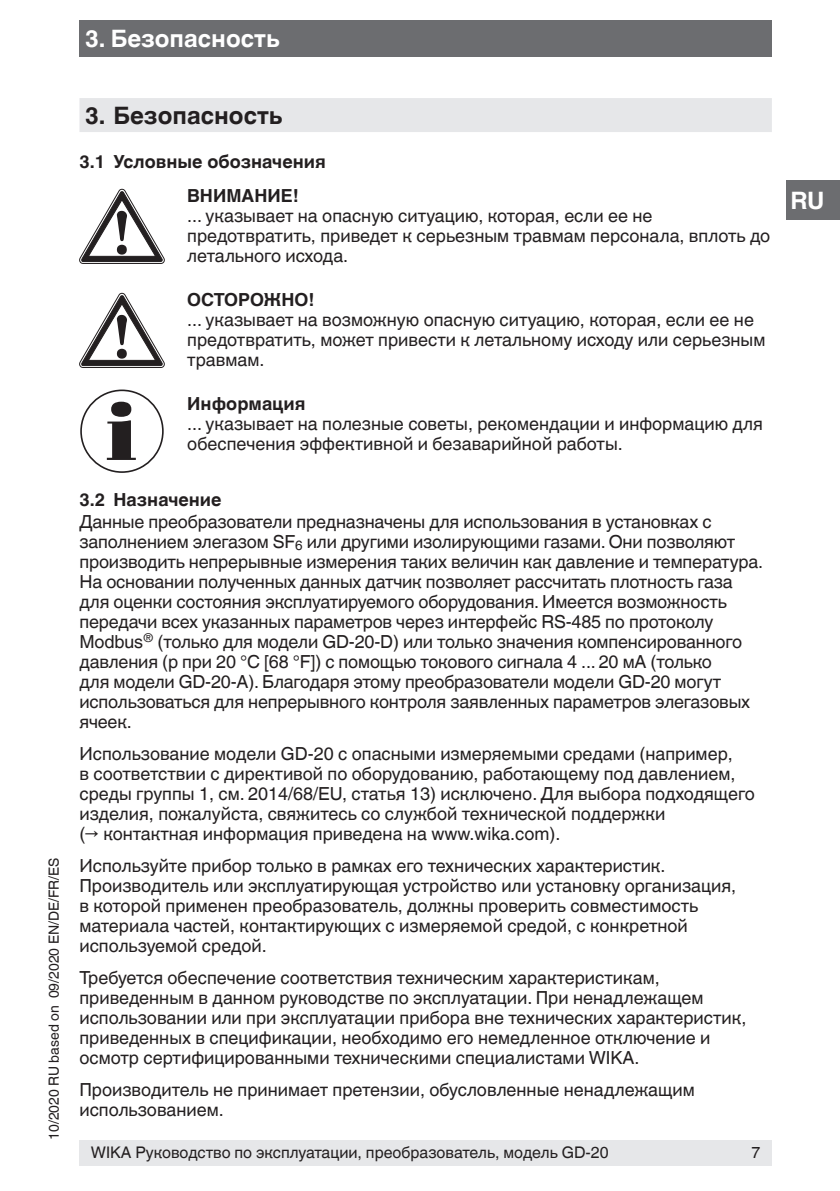
<style>
.page{position:relative;width:840px;height:1191px;background:#fff}
.page>*{position:absolute;margin:0;border:0;box-sizing:border-box;transform-origin:0 0}
.t1{font:700 24px "Helvetica World";color:#fff}
.t2{font:700 24px "Helvetica World";color:#231f20}
.t3{font:18px/20px "Helvetica World";color:#231f20}
.t4{font:700 18px/34px "Helvetica World";color:#231f20}
.t5{font:16px "Helvetica World";color:#231f20}
.t6{font:14px "Helvetica World";color:#231f20}
</style>
<div class="page">
<div style="left:79px;top:1140px;width:692px;height:25px;background:#e6e7e9"></div>
<div style="left:785px;top:180px;width:54px;height:40px;background:#6c6d70"></div>
<div style="left:79px;top:20px;width:692px;height:37px;background:#6c6d70"></div>
<div style="left:79px;top:98px;width:692px;height:34px;background:#e6e7e9"></div>
<svg style="left:79px;top:189px;width:85px;height:75px"></svg>
<svg style="left:79px;top:293px;width:85px;height:75px"></svg>
<svg style="left:107px;top:402px;width:29px;height:58px"></svg>
<div style="left:80px;top:389px;width:84px;height:84px;border:2px solid #231f20;border-radius:50%"></div>
<h1 class="t1" style="left:85px;top:25px;width:196px">3. Безопасность</h1>
<p class="t6" style="left:46px;top:1140px;width:284px;rotate:-90deg">10/2020 RU based on 09/2020 EN/DE/FR/ES</p>
<h1 class="t2" style="left:85px;top:101px;width:199px">3. Безопасность</h1>
<p class="t4" style="left:187px;top:144px;width:140px;text-indent:-108px">3.1 Условные обозначения<br>ВНИМАНИЕ!</p>
<p class="t3" style="left:187px;top:205px;width:584px">... указывает на опасную ситуацию, которая, если ее не предотвратить, приведет к серьезным травмам персонала, вплоть до летального исхода.</p>
<p class="t4" style="left:187px;top:282px;width:129px">ОСТОРОЖНО!</p>
<p class="t3" style="left:187px;top:309px;width:579px">... указывает на возможную опасную ситуацию, которая, если ее не предотвратить, может привести к летальному исходу или серьезным травмам.</p>
<p class="t4" style="left:187px;top:386px;width:120px">Информация</p>
<p class="t3" style="left:187px;top:413px;width:577px">... указывает на полезные советы, рекомендации и информацию для обеспечения эффективной и безаварийной работы.</p>
<p class="t4" style="left:79px;top:482px;width:143px">3.2 Назначение</p>
<p class="t3" style="left:79px;top:511px;width:685px">Данные преобразователи предназначены для использования в установках с заполнением элегазом SF<sub>6</sub> или другими изолирующими газами. Они позволяют производить непрерывные измерения таких величин как давление и температура.<br>На основании полученных данных датчик позволяет рассчитать плотность газа для оценки состояния эксплуатируемого оборудования. Имеется возможность передачи всех указанных параметров через интерфейс RS-485 по протоколу Modbus<sup>®</sup> (только для модели GD-20-D) или только значения компенсированного давления (p при 20 °C [68 °F]) с помощью токового сигнала 4 ... 20 мA (только<br>для модели GD-20-A). Благодаря этому преобразователи модели GD-20 могут использоваться для непрерывного контроля заявленных параметров элегазовых ячеек.</p>
<p class="t3" style="left:79px;top:743px;width:676px">Использование модели GD-20 с опасными измеряемыми средами (например,<br>в соответствии с директивой по оборудованию, работающему под давлением, среды группы 1, см. 2014/68/EU, статья 13) исключено. Для выбора подходящего изделия, пожалуйста, свяжитесь со службой технической поддержки<br>(→ контактная информация приведена на www.wika.com).</p>
<p class="t3" style="left:79px;top:855px;width:658px">Используйте прибор только в рамках его технических характеристик.<br>Производитель или эксплуатирующая устройство или установку организация, в которой применен преобразователь, должны проверить совместимость материала частей, контактирующих с измеряемой средой, с конкретной используемой средой.</p>
<p class="t3" style="left:79px;top:967px;width:668px">Требуется обеспечение соответствия техническим характеристикам, приведенным в данном руководстве по эксплуатации. При ненадлежащем использовании или при эксплуатации прибора вне технических характеристик, приведенных в спецификации, необходимо его немедленное отключение и осмотр сертифицированными техническими специалистами WIKA.</p>
<p class="t3" style="left:79px;top:1079px;width:616px">Производитель не принимает претензии, обусловленные ненадлежащим использованием.</p>
<p class="t5" style="left:91px;top:1143px;width:519px">WIKA Руководство по эксплуатации, преобразователь, модель GD-20</p>
<p class="t5" style="left:751px;top:1143px;width:10px">7</p>
<h1 class="t1" style="left:789px;top:186px;width:36px">RU</h1>
</div>
